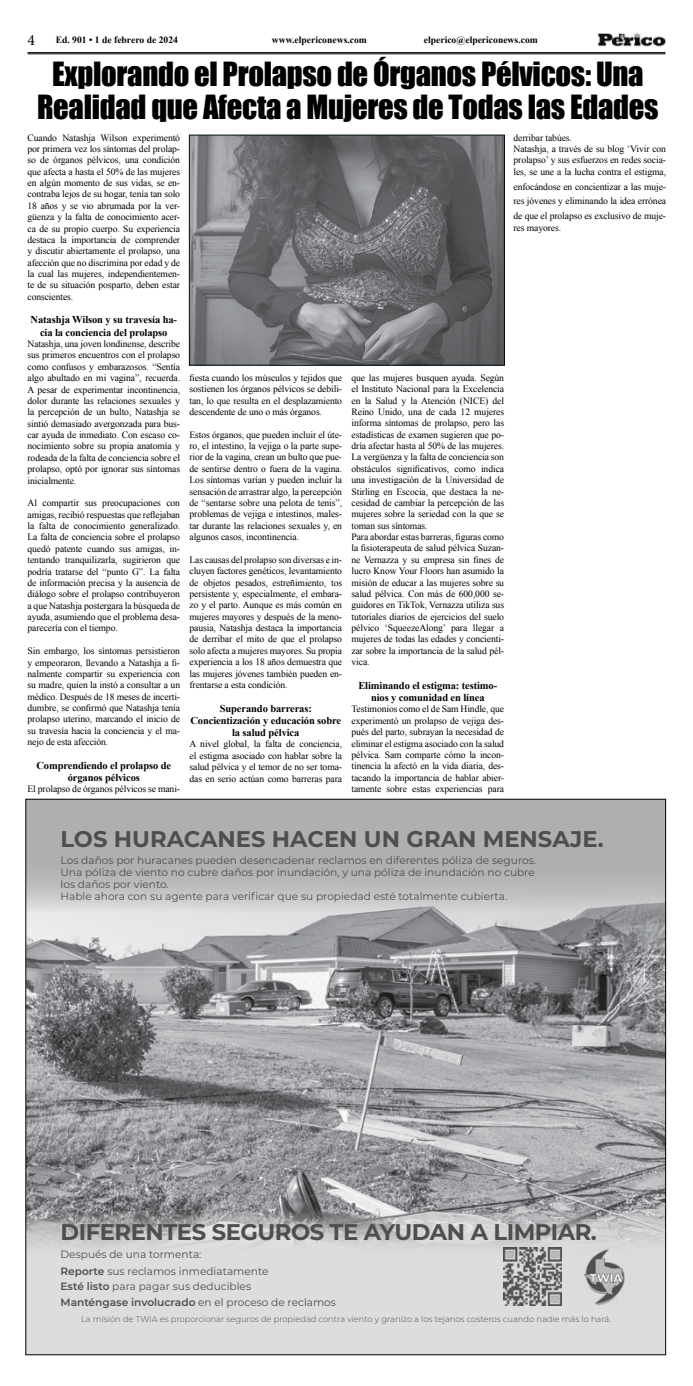
<style>
.page{position:relative;width:693px;height:1386px;background:#fff}
.page>*{position:absolute;margin:0;border:0;box-sizing:border-box;transform-origin:0 0}
.t1{font:30.62px/33.2px "Impact";letter-spacing:-.01em;color:#000;text-align:center}
.t2{font:700 22.66px "Montserrat";letter-spacing:-.02em;color:#4e4e50}
.t3{font:700 22.66px "Montserrat";color:#4e4e50}
.t4{font:15.75px "Minion Pro";color:#000}
.t5{font:10.59px/12.1px "Montserrat";color:#4e4e50}
.t6{font:700 10.5px/12.2px "Times New Roman";letter-spacing:-.01em;color:#000;text-align:center}
.t7{font:9.62px/11.4px "Times New Roman";letter-spacing:-.01em;color:#000;text-align:justify}
.t8{font:700 9.62px "Times New Roman";color:#000}
.t9{font:300 8.31px "Montserrat";color:#4e4e50}
.s1{font-weight:600}
</style>
<div class="page">
<img style="left:597px;top:33px;width:68px;height:14px">
<hr style="left:28px;top:53px;width:637px;height:1px;background:#000">
<hr style="left:28px;top:52px;width:637px;height:1px;background:#000">
<div style="left:27px;top:799px;width:639px;height:200px;background:#adafb1"></div>
<div style="left:27px;top:1066px;width:639px;height:289px;background:#dbddde"></div>
<img style="left:28px;top:881px;width:636px;height:384px">
<img style="left:577px;top:1248px;width:55px;height:58px">
<img style="left:504px;top:1248px;width:57px;height:58px">
<img style="left:191px;top:137px;width:312px;height:226px">
<div style="left:189px;top:135px;width:316px;height:230px;border:1px solid #001017"></div>
<h3 class="t4" style="left:28px;top:29px;width:9px">4</h3>
<p class="t8" style="left:56px;top:33px;width:124px">Ed. 901 • 1 de febrero de 2024</p>
<p class="t8" style="left:272px;top:33px;width:97px">www.elpericonews.com</p>
<p class="t8" style="left:424px;top:33px;width:115px">elperico@elpericonews.com</p>
<h1 class="t1" style="left:37px;top:57px;width:623px">Explorando el Prolapso de Órganos Pélvicos: Una<br>Realidad que Afecta a Mujeres de Todas las Edades</h1>
<p class="t7" style="left:28px;top:131px;width:154px">Cuando Natashja Wilson experimentó por primera vez los síntomas del prolap&shy;so de órganos pélvicos, una condición que afecta a hasta el 50% de las mujeres en algún momento de sus vidas, se en&shy;contraba lejos de su hogar, tenía tan solo 18 años y se vio abrumada por la ver&shy;güenza y la falta de conocimiento acer&shy;ca de su propio cuerpo. Su experiencia destaca la importancia de comprender y discutir abiertamente el prolapso, una afección que no discrimina por edad y de la cual las mujeres, independientemen&shy;te de su situación posparto, deben estar conscientes.</p>
<p class="t6" style="left:31px;top:314px;width:148px">Natashja Wilson y su travesía ha&shy;cia la conciencia del prolapso</p>
<p class="t7" style="left:28px;top:338px;width:154px">Natashja, una joven londinense, describe sus primeros encuentros con el prolapso como confusos y embarazosos. “Sentía algo abultado en mi vagina”, recuerda.<br>A pesar de experimentar incontinencia, dolor durante las relaciones sexuales y la percepción de un bulto, Natashja se sintió demasiado avergonzada para bus&shy;car ayuda de inmediato. Con escaso co&shy;nocimiento sobre su propia anatomía y rodeada de la falta de conciencia sobre el prolapso, optó por ignorar sus síntomas inicialmente.</p>
<p class="t7" style="left:28px;top:497px;width:154px">Al compartir sus preocupaciones con amigas, recibió respuestas que reflejaban la falta de conocimiento generalizado.<br>La falta de conciencia sobre el prolapso quedó patente cuando sus amigas, in&shy;tentando tranquilizarla, sugirieron que podría tratarse del “punto G”. La falta de información precisa y la ausencia de diálogo sobre el prolapso contribuyeron a que Natashja postergara la búsqueda de ayuda, asumiendo que el problema desa&shy;parecería con el tiempo.</p>
<p class="t7" style="left:28px;top:645px;width:154px">Sin embargo, los síntomas persistieron y empeoraron, llevando a Natashja a fi&shy;nalmente compartir su experiencia con su madre, quien la instó a consultar a un médico. Después de 18 meses de incerti&shy;dumbre, se confirmó que Natashja tenía prolapso uterino, marcando el inicio de su travesía hacia la conciencia y el ma&shy;nejo de esta afección.</p>
<p class="t6" style="left:36px;top:759px;width:136px">Comprendiendo el prolapso de órganos pélvicos</p>
<p class="t7" style="left:28px;top:783px;width:154px">El prolapso de órganos pélvicos se mani-</p>
<p class="t7" style="left:514px;top:132px;width:154px;text-align:left">derribar tabúes.<br>Natashja, a través de su blog ‘Vivir con prolapso’ y sus esfuerzos en redes socia&shy;les, se une a la lucha contra el estigma,</p>
<p class="t7" style="left:514px;top:179px;width:154px;line-height:14.9px">enfocándose en concientizar a las muje&shy;res jóvenes y eliminando la idea errónea de que el prolapso es exclusivo de muje-</p>
<p class="t7" style="left:514px;top:222px;width:49px">res mayores.</p>
<p class="t7" style="left:190px;top:372px;width:154px">fiesta cuando los músculos y tejidos que sostienen los órganos pélvicos se debili&shy;tan, lo que resulta en el desplazamiento descendente de uno o más órganos.</p>
<p class="t7" style="left:190px;top:429px;width:154px">Estos órganos, que pueden incluir el úte&shy;ro, el intestino, la vejiga o la parte supe&shy;rior de la vagina, crean un bulto que pue&shy;de sentirse dentro o fuera de la vagina.<br>Los síntomas varían y pueden incluir la sensación de arrastrar algo, la percepción de “sentarse sobre una pelota de tenis”, problemas de vejiga e intestinos, males&shy;tar durante las relaciones sexuales y, en algunos casos, incontinencia.</p>
<p class="t7" style="left:190px;top:554px;width:154px">Las causas del prolapso son diversas e in&shy;cluyen factores genéticos, levantamiento de objetos pesados, estreñimiento, tos persistente y, especialmente, el embara&shy;zo y el parto. Aunque es más común en mujeres mayores y después de la meno&shy;pausia, Natashja destaca la importancia de derribar el mito de que el prolapso solo afecta a mujeres mayores. Su propia experiencia a los 18 años demuestra que las mujeres jóvenes también pueden en&shy;frentarse a esta condición.</p>
<p class="t6" style="left:190px;top:702px;width:152px">Superando barreras:<br>Concientización y educación sobre la salud pélvica</p>
<p class="t7" style="left:190px;top:738px;width:154px">A nivel global, la falta de conciencia, el estigma asociado con hablar sobre la salud pélvica y el temor de no ser toma&shy;das en serio actúan como barreras para</p>
<p class="t7" style="left:352px;top:372px;width:154px;text-align:left">que las mujeres busquen ayuda. Según el Instituto Nacional para la Excelencia en la Salud y la Atención (NICE) del Reino Unido, una de cada 12 mujeres informa síntomas de prolapso, pero las estadísticas de examen sugieren que po&shy;dría afectar hasta al 50% de las mujeres.<br>La vergüenza y la falta de conciencia son obstáculos significativos, como indica una investigación de la Universidad de Stirling en Escocia, que destaca la ne&shy;cesidad de cambiar la percepción de las mujeres sobre la seriedad con la que se toman sus síntomas.<br>Para abordar estas barreras, figuras como la fisioterapeuta de salud pélvica Suzan&shy;ne Vernazza y su empresa sin fines de lucro Know Your Floors han asumido la misión de educar a las mujeres sobre su salud pélvica. Con más de 600,000 se&shy;guidores en TikTok, Vernazza utiliza sus tutoriales diarios de ejercicios del suelo pélvico ‘SqueezeAlong’ para llegar a mujeres de todas las edades y concienti&shy;zar sobre la importancia de la salud pél&shy;vica.</p>
<p class="t6" style="left:358px;top:679px;width:140px">Eliminando el estigma: testimo&shy;nios y comunidad en línea</p>
<p class="t7" style="left:352px;top:703px;width:154px">Testimonios como el de Sam Hindle, que experimentó un prolapso de vejiga des&shy;pués del parto, subrayan la necesidad de eliminar el estigma asociado con la salud pélvica. Sam comparte cómo la incon&shy;tinencia la afectó en la vida diaria, des&shy;tacando la importancia de hablar abier&shy;tamente sobre estas experiencias para</p>
<h2 class="t3" style="left:61px;top:823px;width:545px">LOS HURACANES HACEN UN GRAN MENSAJE.</h2>
<p class="t5" style="left:61px;top:853px;width:477px">Los daños por huracanes pueden desencadenar reclamos en diferentes póliza de seguros.<br>Una póliza de viento no cubre daños por inundación, y una póliza de inundación no cubre los daños por viento.<br>Hable ahora con su agente para verificar que su propiedad esté totalmente cubierta.</p>
<h2 class="t2" style="left:61px;top:1216px;width:538px">DIFERENTES SEGUROS TE AYUDAN A LIMPIAR.</h2>
<p class="t5" style="left:61px;top:1248px;width:142px">Después de una tormenta:</p>
<p class="t5" style="left:61px;top:1263px;width:277px;line-height:15.5px"><span class="s1">Reporte</span> sus reclamos inmediatamente<br><span class="s1">Esté listo</span> para pagar sus deducibles<br><span class="s1">Manténgase involucrado</span> en el proceso de reclamos</p>
<p class="t9" style="left:81px;top:1314px;width:532px">La misión de TWIA es proporcionar seguros de propiedad contra viento y granizo a los tejanos costeros cuando nadie más lo hará.</p>
</div>
